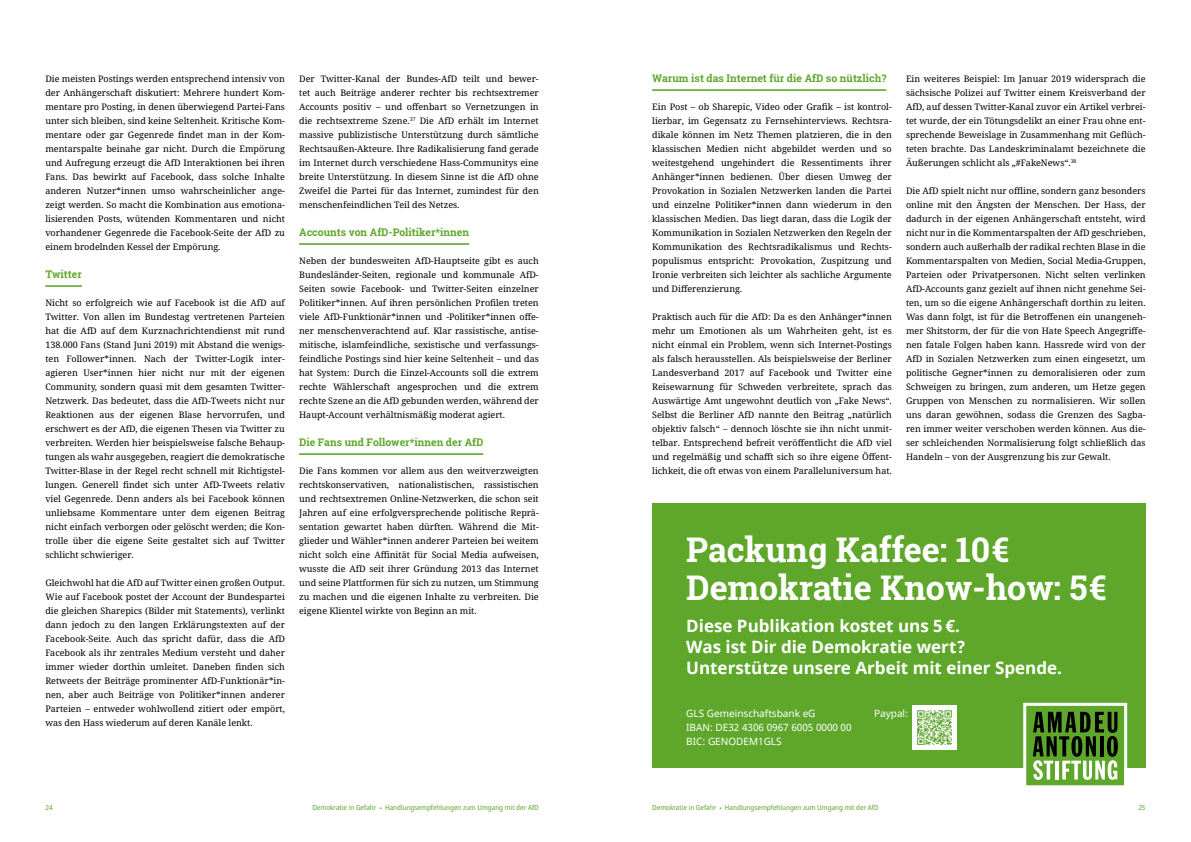
<style>
.page{position:relative;width:1191px;height:842px;background:#fff}
.page>*{position:absolute;margin:0;border:0;box-sizing:border-box;transform-origin:0 0}
.t1{font:700 34px/38.5px "Roboto Slab";color:#fff}
.t2{font:700 17px/21px "Noto Sans";color:#fff}
.t3{font:700 10.5px "Roboto Slab";color:#5ea72b}
.t4{font:10px/14px "Noto Sans";color:#fff}
.t5{font:9px/14px "Noto Serif";color:#000;text-align:justify}
.t6{font:semi-condensed 7px "Noto Sans";color:#5ea72b}
.s1{font-family:"Source Sans Pro";font-stretch:normal}
</style>
<div class="page">
<hr style="left:45px;top:285px;width:37px;height:2px;background:#5ea72b">
<hr style="left:299px;top:243px;width:170px;height:2px;background:#5ea72b">
<hr style="left:299px;top:453px;width:184px;height:2px;background:#5ea72b">
<hr style="left:652px;top:89px;width:234px;height:2px;background:#5ea72b">
<div style="left:652px;top:503px;width:493px;height:264px;background:#5ea72b"></div>
<svg style="left:1021px;top:702px;width:107px;height:84px"></svg>
<img style="left:912px;top:706px;width:44px;height:44px">
<p class="t5" style="left:45px;top:72px;width:241px">Die meisten Postings werden entsprechend intensiv von der Anhängerschaft diskutiert: Mehrere hundert Kom&shy;mentare pro Posting, in denen überwiegend Partei-Fans unter sich bleiben, sind keine Seltenheit. Kritische Kom&shy;mentare oder gar Gegenrede findet man in der Kom&shy;mentarspalte beinahe gar nicht. Durch die Empörung und Aufregung erzeugt die AfD Interaktionen bei ihren Fans. Das bewirkt auf Facebook, dass solche Inhalte anderen Nutzer*innen umso wahrscheinlicher ange&shy;zeigt werden. So macht die Kombination aus emotiona&shy;lisierenden Posts, wütenden Kommentaren und nicht vorhandener Gegenrede die Facebook-Seite der AfD zu einem brodelnden Kessel der Empörung.</p>
<p class="t3" style="left:45px;top:267px;width:38px">Twitter</p>
<p class="t5" style="left:45px;top:296px;width:241px">Nicht so erfolgreich wie auf Facebook ist die AfD auf Twitter. Von allen im Bundestag vertretenen Parteien hat die AfD auf dem Kurznachrichtendienst mit rund 138.000 Fans (Stand Juni 2019) mit Abstand die wenigs&shy;ten Follower*innen. Nach der Twitter-Logik inter&shy;agieren User*innen hier nicht nur mit der eigenen Community, sondern quasi mit dem gesamten Twitter-Netzwerk. Das bedeutet, dass die AfD-Tweets nicht nur Reaktionen aus der eigenen Blase hervorrufen, und erschwert es der AfD, die eigenen Thesen via Twitter zu verbreiten. Werden hier beispielsweise falsche Behaup&shy;tungen als wahr ausgegeben, reagiert die demokratische Twitter-Blase in der Regel recht schnell mit Richtigstel&shy;lungen. Generell findet sich unter AfD-Tweets relativ viel Gegenrede. Denn anders als bei Facebook können unliebsame Kommentare unter dem eigenen Beitrag nicht einfach verborgen oder gelöscht werden; die Kon&shy;trolle über die eigene Seite gestaltet sich auf Twitter schlicht schwieriger.</p>
<p class="t5" style="left:45px;top:576px;width:241px">Gleichwohl hat die AfD auf Twitter einen großen Output.<br>Wie auf Facebook postet der Account der Bundespartei die gleichen Sharepics (Bilder mit Statements), verlinkt dann jedoch zu den langen Erklärungstexten auf der Facebook-Seite. Auch das spricht dafür, dass die AfD Facebook als ihr zentrales Medium versteht und daher immer wieder dorthin umleitet. Daneben finden sich Retweets der Beiträge prominenter AfD-Funktionär*in&shy;nen, aber auch Beiträge von Politiker*innen anderer Parteien – entweder wohlwollend zitiert oder empört, was den Hass wiederum auf deren Kanäle lenkt.</p>
<p class="t5" style="left:299px;top:72px;width:241px">Der Twitter-Kanal der Bundes-AfD teilt und bewer&shy;tet auch Beiträge anderer rechter bis rechtsextremer Accounts positiv – und offenbart so Vernetzungen in die rechtsextreme Szene.<sup>37</sup> Die AfD erhält im Internet massive publizistische Unterstützung durch sämtliche Rechtsaußen-Akteure. Ihre Radikalisierung fand gerade im Internet durch verschiedene Hass-Communitys eine breite Unterstützung. In diesem Sinne ist die AfD ohne Zweifel die Partei für das Internet, zumindest für den menschenfeindlichen Teil des Netzes.</p>
<p class="t3" style="left:299px;top:225px;width:171px">Accounts von AfD-Politiker*innen</p>
<p class="t5" style="left:299px;top:254px;width:241px">Neben der bundesweiten AfD-Hauptseite gibt es auch Bundesländer-Seiten, regionale und kommunale AfD-Seiten sowie Facebook- und Twitter-Seiten einzelner Politiker*innen. Auf ihren persönlichen Profilen treten viele AfD-Funktionär*innen und -Politiker*innen offe&shy;ner menschenverachtend auf. Klar rassistische, antise&shy;mitische, islamfeindliche, sexistische und verfassungs&shy;feindliche Postings sind hier keine Seltenheit – und das hat System: Durch die Einzel-Accounts soll die extrem rechte Wählerschaft angesprochen und die extrem rechte Szene an die AfD gebunden werden, während der Haupt-Account verhältnismäßig moderat agiert.</p>
<p class="t3" style="left:299px;top:435px;width:186px">Die Fans und Follower*innen der AfD</p>
<p class="t5" style="left:299px;top:464px;width:241px">Die Fans kommen vor allem aus den weitverzweigten rechtskonservativen, nationalistischen, rassistischen und rechtsextremen Online-Netzwerken, die schon seit Jahren auf eine erfolgversprechende politische Reprä&shy;sentation gewartet haben dürften. Während die Mit&shy;glieder und Wähler*innen anderer Parteien bei weitem nicht solch eine Affinität für Social Media aufweisen, wusste die AfD seit ihrer Gründung 2013 das Internet und seine Plattformen für sich zu nutzen, um Stimmung zu machen und die eigenen Inhalte zu verbreiten. Die eigene Klientel wirkte von Beginn an mit.</p>
<p class="t3" style="left:652px;top:71px;width:236px">Warum ist das Internet für die AfD so nützlich?</p>
<p class="t5" style="left:652px;top:100px;width:241px">Ein Post – ob Sharepic, Video oder Grafik – ist kontrol&shy;lierbar, im Gegensatz zu Fernsehinterviews. Rechtsra&shy;dikale können im Netz Themen platzieren, die in den klassischen Medien nicht abgebildet werden und so weitestgehend ungehindert die Ressentiments ihrer Anhänger*innen bedienen. Über diesen Umweg der Provokation in Sozialen Netzwerken landen die Partei und einzelne Politiker*innen dann wiederum in den klassischen Medien. Das liegt daran, dass die Logik der Kommunikation in Sozialen Netzwerken den Regeln der Kommunikation des Rechtsradikalismus und Rechts&shy;populismus entspricht: Provokation, Zuspitzung und Ironie verbreiten sich leichter als sachliche Argumente und Differenzierung.</p>
<p class="t5" style="left:652px;top:310px;width:241px">Praktisch auch für die AfD: Da es den Anhänger*innen mehr um Emotionen als um Wahrheiten geht, ist es nicht einmal ein Problem, wenn sich Internet-Postings als falsch herausstellen. Als beispielsweise der Berliner Landesverband 2017 auf Facebook und Twitter eine Reisewarnung für Schweden verbreitete, sprach das Auswärtige Amt ungewohnt deutlich von „Fake News“.<br>Selbst die Berliner AfD nannte den Beitrag „natürlich objektiv falsch“ – dennoch löschte sie ihn nicht unmit&shy;telbar. Entsprechend befreit veröffentlicht die AfD viel und regelmäßig und schafft sich so ihre eigene Öffent&shy;lichkeit, die oft etwas von einem Paralleluniversum hat.</p>
<p class="t5" style="left:906px;top:72px;width:241px">Ein weiteres Beispiel: Im Januar 2019 widersprach die sächsische Polizei auf Twitter einem Kreisverband der AfD, auf dessen Twitter-Kanal zuvor ein Artikel verbrei&shy;tet wurde, der ein Tötungsdelikt an einer Frau ohne ent&shy;sprechende Beweislage in Zusammenhang mit Geflüch&shy;teten brachte. Das Landeskriminalamt bezeichnete die Äußerungen schlicht als „#FakeNews“.<sup>38</sup></p>
<p class="t5" style="left:906px;top:184px;width:241px">Die AfD spielt nicht nur offline, sondern ganz besonders online mit den Ängsten der Menschen. Der Hass, der dadurch in der eigenen Anhängerschaft entsteht, wird nicht nur in die Kommentarspalten der AfD geschrieben, sondern auch außerhalb der radikal rechten Blase in die Kommentarspalten von Medien, Social Media-Gruppen, Parteien oder Privatpersonen. Nicht selten verlinken AfD-Accounts ganz gezielt auf ihnen nicht genehme Sei&shy;ten, um so die eigene Anhängerschaft dorthin zu leiten.<br>Was dann folgt, ist für die Betroffenen ein unangeneh&shy;mer Shitstorm, der für die von Hate Speech Angegriffe&shy;nen fatale Folgen haben kann. Hassrede wird von der AfD in Sozialen Netzwerken zum einen eingesetzt, um politische Gegner*innen zu demoralisieren oder zum Schweigen zu bringen, zum anderen, um Hetze gegen Gruppen von Menschen zu normalisieren. Wir sollen uns daran gewöhnen, sodass die Grenzen des Sagba&shy;ren immer weiter verschoben werden können. Aus die&shy;ser schleichenden Normalisierung folgt schließlich das Handeln – von der Ausgrenzung bis zur Gewalt.</p>
<h1 class="t1" style="left:686px;top:530px;width:422px">Packung Kaffee: 10 €<br>Demokratie Know-how: 5 €</h1>
<h2 class="t2" style="left:686px;top:616px;width:377px">Diese Publikation kostet uns 5 €.<br>Was ist Dir die Demokratie wert?<br>Unterstütze unsere Arbeit mit einer Spende.</h2>
<p class="t4" style="left:686px;top:706px;width:131px">GLS Gemeinschaftsbank eG</p>
<p class="t4" style="left:874px;top:706px;width:36px">Paypal:</p>
<p class="t4" style="left:686px;top:720px;width:167px">IBAN: DE32 4306 0967 6005 0000 00<br>BIC: GENODEM1GLS</p>
<p class="t6" style="left:45px;top:803px;width:9px">24</p>
<p class="t6" style="left:312px;top:803px;width:228px">Demokratie in Gefahr <span class="s1">•</span> Handlungsempfehlungen zum Umgang mit der AfD</p>
<p class="t6" style="left:652px;top:803px;width:228px">Demokratie in Gefahr <span class="s1">•</span> Handlungsempfehlungen zum Umgang mit der AfD</p>
<p class="t6" style="left:1138px;top:803px;width:9px">25</p>
</div>
